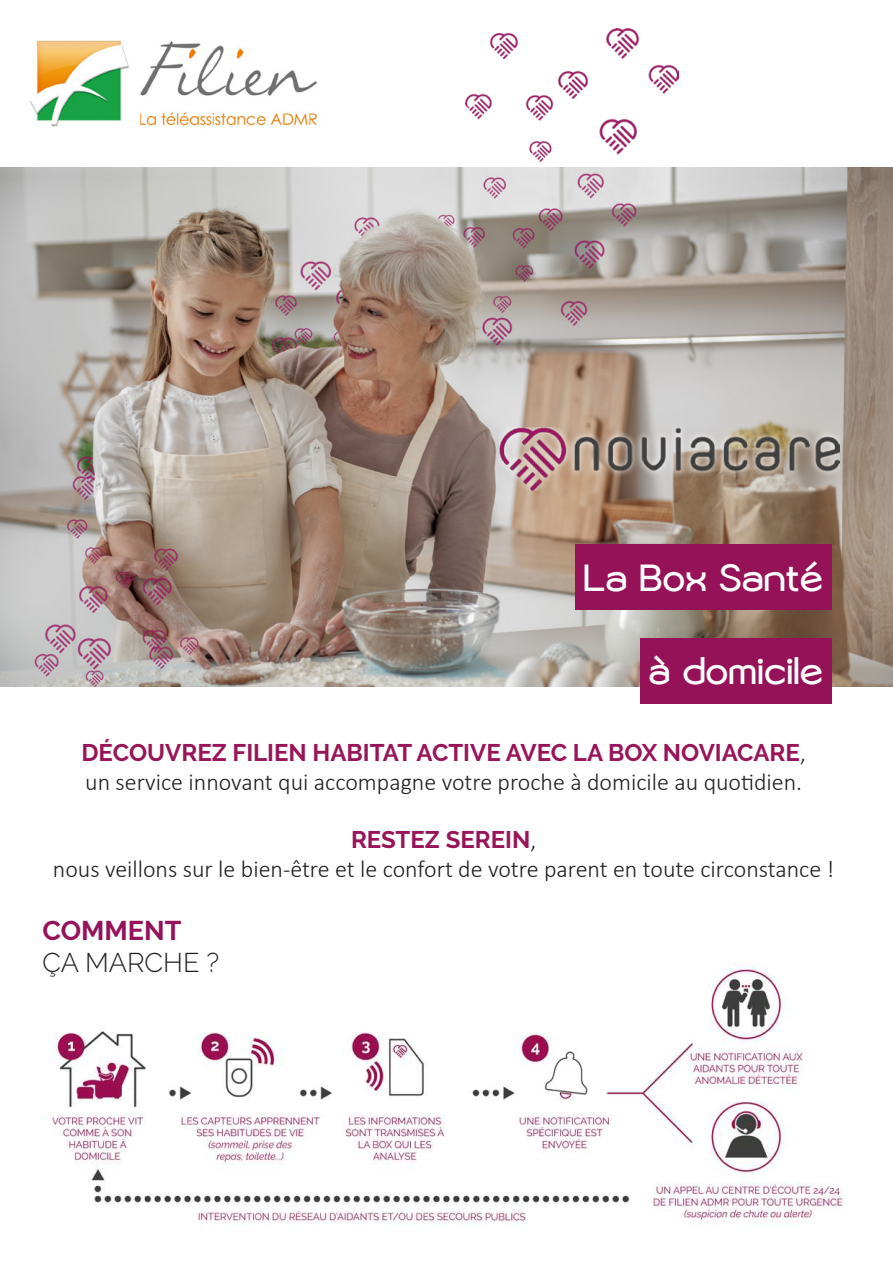
<style>
.page{position:relative;width:893px;height:1263px;background:#fff}
.page>*{position:absolute;margin:0;border:0;box-sizing:border-box;transform-origin:0 0}
.t1{font:36px "Sonika PERSONALUSE";color:#fff}
.t2{font:300 27px "Raleway";color:#231f20}
.t3{font:700 27px "Raleway";color:#94135a}
.t4{font:300 24px "Calibri";color:#231f20}
.t5{font:700 24px "Raleway";color:#981559}
.s1{font-family:"Calibri";font-weight:300;color:#231f20}
</style>
<div class="page">
<img style="left:466px;top:29px;width:212px;height:139px">
<img style="left:0;top:168px;width:893px;height:519px">
<div style="left:575px;top:544px;width:256px;height:66px;background:#961258"></div>
<img style="left:500px;top:427px;width:340px;height:64px">
<div style="left:640px;top:638px;width:191px;height:66px;background:#961258"></div>
<img style="left:42px;top:962px;width:801px;height:261px">
<img style="left:29px;top:40px;width:289px;height:87px">
<h1 class="t1" style="left:584px;top:557px;width:241px">La Box Santé</h1>
<h1 class="t1" style="left:649px;top:651px;width:176px">à domicile</h1>
<p class="t5" style="left:81px;top:739px;width:726px">DÉCOUVREZ FILIEN HABITAT ACTIVE AVEC LA BOX NOVIACARE<span class="s1">,</span></p>
<p class="t4" style="left:85px;top:767px;width:718px">un service innovant qui accompagne votre proche à domicile au quotidien.</p>
<p class="t5" style="left:351px;top:825px;width:187px">RESTEZ SEREIN<span class="s1">,</span></p>
<p class="t4" style="left:53px;top:860px;width:783px">nous veillons sur le bien-être et le confort de votre parent en toute circonstance !</p>
<p class="t3" style="left:42px;top:914px;width:140px">COMMENT</p>
<p class="t2" style="left:42px;top:947px;width:178px">ÇA MARCHE ?</p>
</div>
